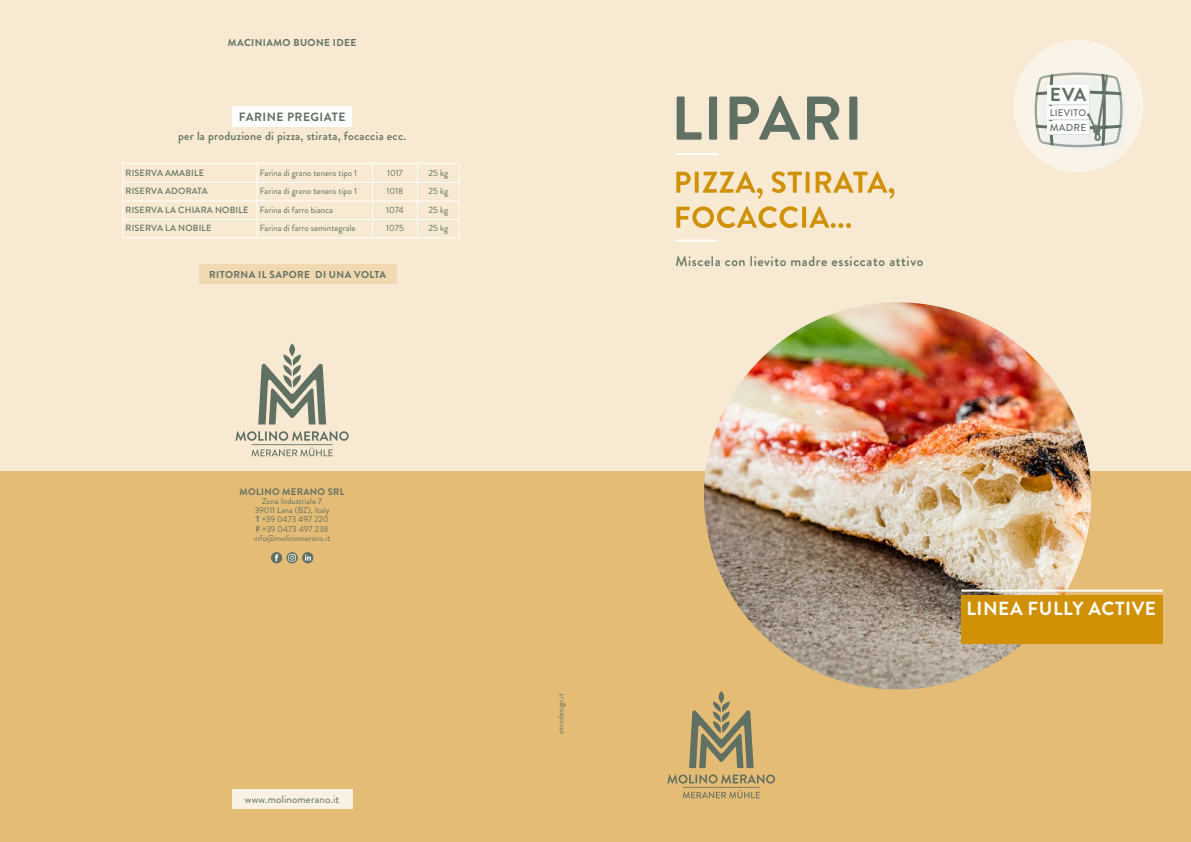
<style>
.page{position:relative;width:1191px;height:842px;background:#fff}
.page>*{position:absolute;margin:0;border:0;box-sizing:border-box;transform-origin:0 0}
.t1{font:700 19px "Brandon Grotesque";letter-spacing:.03em;color:#fff}
.t2{font:700 18.9px "Brandon Grotesque";color:#607062}
.t3{font:500 14px "Brandon Grotesque";letter-spacing:.04em;color:#607062}
.t4{font:500 12px "Brandon Grotesque";letter-spacing:.02em;color:#607062}
.t5{font:700 12px "Brandon Grotesque";letter-spacing:.04em;color:#607062}
.t6{font:11px "Brandon Grotesque";letter-spacing:.01em;color:#607062}
.t7{font:500 10.1px "Brandon Grotesque";letter-spacing:.025em;color:#607062}
.t8{font:700 10px "Brandon Grotesque";letter-spacing:.04em;color:#607062}
.t9{font:500 9.6px "Brandon Grotesque";letter-spacing:.025em;color:#607062}
.t10{font:700 9.5px "Brandon Grotesque";letter-spacing:.03em;color:#607062}
.t11{font:9px "Brandon Grotesque";color:#607062}
.t12{font:500 9px "Brandon Grotesque";letter-spacing:.02em;color:#607062}
.t13{font:8.6px/9.3px "Brandon Grotesque";letter-spacing:.005em;color:#607062;text-align:center}
.t14{font:8px "Brandon Grotesque";letter-spacing:.02em;color:#607062}
.s1{font-weight:700;font-size:8.1px}
</style>
<div class="page">
<div style="left:0;top:0;width:1191px;height:471px;background:#f7e9d2"></div>
<div style="left:0;top:471px;width:1191px;height:371px;background:#e5bc75"></div>
<div style="left:232px;top:789px;width:120px;height:20px;background:#f9f1e3"></div>
<svg style="left:258px;top:343px;width:68px;height:81px"></svg>
<hr style="left:251px;top:444px;width:82px;height:1px;background:#607062">
<svg style="left:235px;top:431px;width:114px;height:10px"></svg>
<svg style="left:251px;top:448px;width:82px;height:8px"></svg>
<img style="left:704px;top:302px;width:387px;height:387px;border-radius:194px">
<div style="left:1013px;top:40px;width:130px;height:132px;background:#faf3e8;border-radius:50%"></div>
<svg style="left:1034px;top:72px;width:93px;height:80px"></svg>
<div style="left:961px;top:596px;width:201px;height:48px;background:#d19106"></div>
<hr style="left:961px;top:590px;width:201px;height:2px;background:#fff">
<hr style="left:675px;top:153px;width:43px;height:2px;background:#fff">
<hr style="left:675px;top:240px;width:43px;height:2px;background:#fff">
<svg style="left:689px;top:691px;width:64px;height:77px"></svg>
<hr style="left:682px;top:787px;width:78px;height:1px;background:#607062">
<svg style="left:667px;top:774px;width:108px;height:9px"></svg>
<svg style="left:682px;top:790px;width:78px;height:8px"></svg>
<svg style="left:676px;top:206px;width:175px;height:22px"></svg>
<svg style="left:676px;top:171px;width:218px;height:28px"></svg>
<svg style="left:676px;top:96px;width:181px;height:44px"></svg>
<div style="left:232px;top:106px;width:120px;height:20px;background:#fff"></div>
<hr style="left:122px;top:163px;width:135px;height:1px;background:#fff">
<hr style="left:257px;top:163px;width:115px;height:1px;background:#fff">
<hr style="left:372px;top:163px;width:45px;height:1px;background:#fff">
<hr style="left:417px;top:163px;width:42px;height:1px;background:#fff">
<hr style="left:122px;top:182px;width:135px;height:1px;background:#fff">
<hr style="left:257px;top:182px;width:115px;height:1px;background:#fff">
<hr style="left:372px;top:182px;width:45px;height:1px;background:#fff">
<hr style="left:417px;top:182px;width:42px;height:1px;background:#fff">
<hr style="left:122px;top:201px;width:135px;height:1px;background:#fff">
<hr style="left:257px;top:201px;width:115px;height:1px;background:#fff">
<hr style="left:372px;top:201px;width:45px;height:1px;background:#fff">
<hr style="left:417px;top:201px;width:42px;height:1px;background:#fff">
<hr style="left:122px;top:219px;width:135px;height:1px;background:#fff">
<svg style="left:122px;top:163px;width:1px;height:75px"></svg>
<hr style="left:257px;top:219px;width:115px;height:1px;background:#fff">
<svg style="left:257px;top:163px;width:1px;height:75px"></svg>
<hr style="left:372px;top:219px;width:45px;height:1px;background:#fff">
<svg style="left:372px;top:164px;width:1px;height:74px"></svg>
<hr style="left:417px;top:219px;width:42px;height:1px;background:#fff">
<svg style="left:417px;top:164px;width:1px;height:74px"></svg>
<svg style="left:459px;top:163px;width:1px;height:75px"></svg>
<hr style="left:122px;top:238px;width:135px;height:1px;background:#fff">
<hr style="left:257px;top:238px;width:115px;height:1px;background:#fff">
<hr style="left:372px;top:238px;width:45px;height:1px;background:#fff">
<hr style="left:417px;top:238px;width:42px;height:1px;background:#fff">
<div style="left:199px;top:264px;width:197px;height:20px;background:#f0d8b0"></div>
<svg style="left:286px;top:552px;width:12px;height:11px"></svg>
<svg style="left:288px;top:554px;width:8px;height:7px"></svg>
<div style="left:271px;top:552px;width:11px;height:11px;background:#607062;border-radius:50%"></div>
<svg style="left:275px;top:554px;width:3px;height:7px"></svg>
<svg style="left:302px;top:552px;width:11px;height:11px"></svg>
<svg style="left:305px;top:555px;width:6px;height:5px"></svg>
<p class="t8" style="left:228px;top:36px;width:130px">MACINIAMO BUONE IDEE</p>
<h3 class="t5" style="left:239px;top:109px;width:108px">FARINE PREGIATE</h3>
<h3 class="t4" style="left:178px;top:128px;width:230px">per la produzione di pizza, stirata, focaccia ecc.</h3>
<p class="t12" style="left:126px;top:167px;width:80px">RISERVA AMABILE</p>
<p class="t11" style="left:260px;top:167px;width:99px">Farina di grano tenero tipo 1</p>
<p class="t11" style="left:387px;top:167px;width:17px">1017</p>
<p class="t11" style="left:428px;top:167px;width:21px">25 kg</p>
<p class="t12" style="left:126px;top:185px;width:84px">RISERVA ADORATA</p>
<p class="t11" style="left:260px;top:185px;width:99px">Farina di grano tenero tipo 1</p>
<p class="t11" style="left:387px;top:185px;width:18px">1018</p>
<p class="t11" style="left:428px;top:185px;width:21px">25 kg</p>
<p class="t12" style="left:126px;top:204px;width:124px">RISERVA LA CHIARA NOBILE</p>
<p class="t11" style="left:260px;top:204px;width:75px">Farina di farro bianca</p>
<p class="t11" style="left:386px;top:204px;width:19px">1074</p>
<p class="t11" style="left:428px;top:204px;width:21px">25 kg</p>
<p class="t12" style="left:126px;top:222px;width:87px">RISERVA LA NOBILE</p>
<p class="t11" style="left:260px;top:222px;width:97px">Farina di farro semintegrale</p>
<p class="t11" style="left:386px;top:222px;width:19px">1075</p>
<p class="t11" style="left:428px;top:222px;width:21px">25 kg</p>
<p class="t8" style="left:209px;top:267px;width:178px">RITORNA IL SAPORE DI UNA VOLTA</p>
<p class="t10" style="left:240px;top:485px;width:106px">MOLINO MERANO SRL</p>
<p class="t13" style="left:254px;top:496px;width:78px">Zona Industriale 7<br>39011 Lana (BZ), Italy<br><span class="s1">T</span> +39 0473 497 220<br><span class="s1">F</span> +39 0473 497 238 info@molinomerano.it</p>
<p class="t6" style="left:245px;top:791px;width:96px">www.molinomerano.it</p>
<p class="t14" style="left:555px;top:734px;width:43px;rotate:-90deg">ottodesign.it</p>
<h3 class="t3" style="left:675px;top:252px;width:249px">Miscela con lievito madre essiccato attivo</h3>
<h2 class="t2" style="left:1049px;top:82px;width:38px">EVA</h2>
<p class="t7" style="left:1049px;top:121px;width:38px">MADRE</p>
<p class="t9" style="left:1049px;top:106px;width:38px">LIEVITO</p>
<h1 class="t1" style="left:966px;top:595px;width:191px">LINEA FULLY ACTIVE</h1>
</div>
